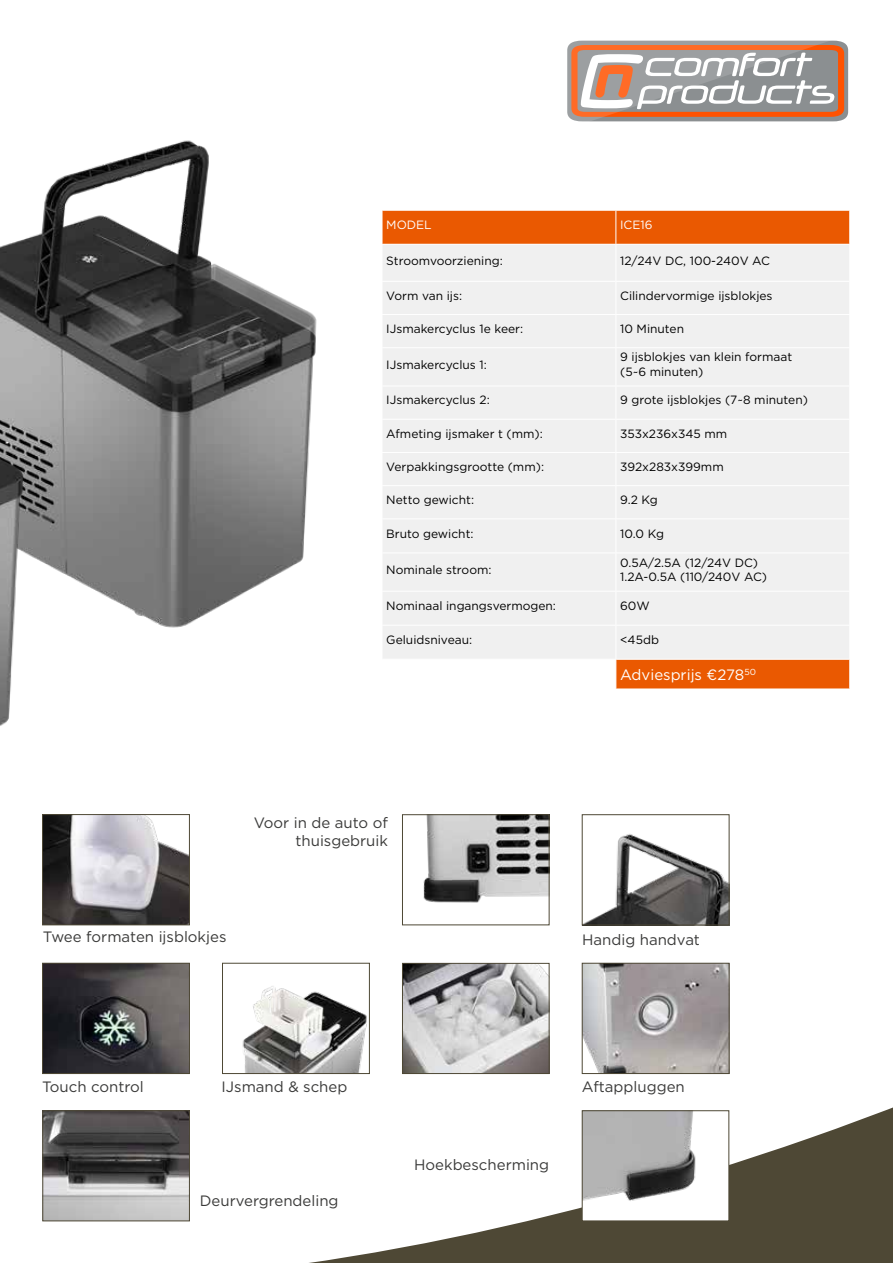
<style>
.page{position:relative;width:893px;height:1263px;background:#fff}
.page>*{position:absolute;margin:0;border:0;box-sizing:border-box;transform-origin:0 0}
.t1{font:15px/18px "Gotham";color:#3a3a39;text-align:right}
.t2{font:15px "Gotham";color:#fff}
.t3{font:12px/14.4px "Gotham";color:#000}
.t4{font:12px "Gotham";color:#fff}
</style>
<div class="page">
<svg style="left:42px;top:1018px;width:851px;height:245px"></svg>
<svg style="left:567px;top:40px;width:281px;height:82px"></svg>
<svg style="left:383px;top:211px;width:466px;height:478px;fill:#ea5901"></svg>
<div style="left:383px;top:245px;width:466px;height:414px;background:#f0f0f0"></div>
<hr style="left:382px;top:244px;width:234px;height:1px;background:#fff">
<hr style="left:616px;top:244px;width:234px;height:1px;background:#fff">
<hr style="left:615px;top:245px;width:1px;height:36px;background:#fff">
<hr style="left:382px;top:281px;width:234px;height:1px;background:#fff">
<hr style="left:616px;top:281px;width:234px;height:1px;background:#fff">
<hr style="left:615px;top:282px;width:1px;height:32px;background:#fff">
<hr style="left:382px;top:314px;width:234px;height:1px;background:#fff">
<hr style="left:616px;top:314px;width:234px;height:1px;background:#fff">
<hr style="left:615px;top:315px;width:1px;height:32px;background:#fff">
<hr style="left:382px;top:347px;width:234px;height:1px;background:#fff">
<hr style="left:616px;top:347px;width:234px;height:1px;background:#fff">
<hr style="left:615px;top:348px;width:1px;height:38px;background:#fff">
<hr style="left:382px;top:386px;width:234px;height:1px;background:#fff">
<hr style="left:616px;top:386px;width:234px;height:1px;background:#fff">
<hr style="left:615px;top:386px;width:1px;height:33px;background:#fff">
<hr style="left:382px;top:419px;width:234px;height:1px;background:#fff">
<hr style="left:616px;top:419px;width:234px;height:1px;background:#fff">
<hr style="left:615px;top:420px;width:1px;height:32px;background:#fff">
<hr style="left:382px;top:452px;width:234px;height:1px;background:#fff">
<hr style="left:616px;top:452px;width:234px;height:1px;background:#fff">
<hr style="left:615px;top:453px;width:1px;height:32px;background:#fff">
<hr style="left:382px;top:485px;width:234px;height:1px;background:#fff">
<hr style="left:616px;top:485px;width:234px;height:1px;background:#fff">
<hr style="left:615px;top:486px;width:1px;height:32px;background:#fff">
<hr style="left:382px;top:518px;width:234px;height:1px;background:#fff">
<hr style="left:616px;top:518px;width:234px;height:1px;background:#fff">
<hr style="left:615px;top:519px;width:1px;height:33px;background:#fff">
<hr style="left:382px;top:552px;width:234px;height:1px;background:#fff">
<hr style="left:616px;top:552px;width:234px;height:1px;background:#fff">
<hr style="left:615px;top:553px;width:1px;height:38px;background:#fff">
<hr style="left:382px;top:591px;width:234px;height:1px;background:#fff">
<hr style="left:616px;top:591px;width:234px;height:1px;background:#fff">
<hr style="left:615px;top:591px;width:1px;height:34px;background:#fff">
<hr style="left:382px;top:625px;width:234px;height:1px;background:#fff">
<hr style="left:616px;top:625px;width:234px;height:1px;background:#fff">
<hr style="left:615px;top:625px;width:1px;height:34px;background:#fff">
<hr style="left:382px;top:659px;width:234px;height:1px;background:#fff">
<hr style="left:616px;top:659px;width:234px;height:1px;background:#fff">
<svg style="left:615px;top:660px;width:1px;height:29px"></svg>
<svg style="left:849px;top:660px;width:1px;height:29px"></svg>
<hr style="left:615px;top:211px;width:1px;height:33px;background:#fff">
<img style="left:423px;top:816px;width:124px;height:87px">
<div style="left:402px;top:814px;width:147px;height:111px;border:1px solid #4e4835"></div>
<img style="left:224px;top:986px;width:144px;height:86px">
<div style="left:222px;top:963px;width:148px;height:111px;border:1px solid #4e4835"></div>
<img style="left:584px;top:965px;width:143px;height:107px">
<div style="left:582px;top:963px;width:147px;height:111px;border:1px solid #4e4835"></div>
<img style="left:404px;top:965px;width:143px;height:107px">
<div style="left:402px;top:963px;width:147px;height:111px;border:1px solid #4e4835"></div>
<img style="left:584px;top:834px;width:143px;height:89px">
<div style="left:582px;top:814px;width:147px;height:111px;border:1px solid #4e4835"></div>
<img style="left:44px;top:1112px;width:144px;height:107px">
<div style="left:42px;top:1110px;width:148px;height:111px;border:1px solid #4e4835"></div>
<img style="left:584px;top:1112px;width:143px;height:107px">
<div style="left:582px;top:1110px;width:147px;height:111px;border:1px solid #4e4835"></div>
<img style="left:44px;top:965px;width:144px;height:107px">
<div style="left:42px;top:963px;width:148px;height:111px;border:1px solid #4e4835"></div>
<img style="left:44px;top:816px;width:144px;height:107px">
<div style="left:42px;top:814px;width:148px;height:111px;border:1px solid #4e4835"></div>
<img style="left:34px;top:140px;width:283px;height:488px">
<img style="left:0;top:235px;width:34px;height:491px">
<p class="t4" style="left:386px;top:217px;width:47px">MODEL</p>
<p class="t4" style="left:620px;top:217px;width:34px">ICE16</p>
<p class="t3" style="left:386px;top:253px;width:118px">Stroomvoorziening:</p>
<p class="t3" style="left:620px;top:253px;width:151px">12/24V DC, 100-240V AC</p>
<p class="t3" style="left:386px;top:288px;width:77px">Vorm van ijs:</p>
<p class="t3" style="left:620px;top:288px;width:154px">Cilindervormige ijsblokjes</p>
<p class="t3" style="left:386px;top:321px;width:138px">IJsmakercyclus 1e keer:</p>
<p class="t3" style="left:620px;top:321px;width:65px">10 Minuten</p>
<p class="t3" style="left:386px;top:357px;width:102px">IJsmakercyclus 1:</p>
<p class="t3" style="left:620px;top:350px;width:174px">9 ijsblokjes van klein formaat (5~6 minuten)</p>
<p class="t3" style="left:386px;top:393px;width:105px">IJsmakercyclus 2:</p>
<p class="t3" style="left:620px;top:393px;width:189px">9 grote ijsblokjes (7~8 minuten)</p>
<p class="t3" style="left:386px;top:426px;width:158px">Afmeting ijsmaker t (mm):</p>
<p class="t3" style="left:620px;top:426px;width:109px">353x236x345 mm</p>
<p class="t3" style="left:386px;top:459px;width:159px">Verpakkingsgrootte (mm):</p>
<p class="t3" style="left:620px;top:459px;width:105px">392x283x399mm</p>
<p class="t3" style="left:386px;top:492px;width:89px">Netto gewicht:</p>
<p class="t3" style="left:620px;top:492px;width:39px">9.2 Kg</p>
<p class="t3" style="left:386px;top:526px;width:89px">Bruto gewicht:</p>
<p class="t3" style="left:620px;top:526px;width:45px">10.0 Kg</p>
<p class="t3" style="left:386px;top:562px;width:107px">Nominale stroom:</p>
<p class="t3" style="left:620px;top:555px;width:148px">0.5A/2.5A (12/24V DC)<br>1.2A-0.5A (110/240V AC)</p>
<p class="t3" style="left:386px;top:598px;width:171px">Nominaal ingangsvermogen:</p>
<p class="t3" style="left:620px;top:598px;width:31px">60W</p>
<p class="t3" style="left:386px;top:632px;width:87px">Geluidsniveau:</p>
<p class="t3" style="left:620px;top:632px;width:40px">&lt;45db</p>
<p class="t2" style="left:620px;top:665px;width:137px">Adviesprijs €278<sup>50</sup></p>
<p class="t1" style="left:254px;top:813px;width:136px">Voor in de auto of thuisgebruik</p>
<p class="t1" style="left:43px;top:927px;width:185px">Twee formaten ijsblokjes</p>
<p class="t1" style="left:582px;top:930px;width:119px">Handig handvat</p>
<p class="t1" style="left:42px;top:1077px;width:103px">Touch control</p>
<p class="t1" style="left:222px;top:1077px;width:127px">IJsmand &amp; schep</p>
<p class="t1" style="left:582px;top:1077px;width:104px">Aftappluggen</p>
<p class="t1" style="left:200px;top:1191px;width:140px">Deurvergrendeling</p>
<p class="t1" style="left:414px;top:1155px;width:136px">Hoekbescherming</p>
</div>
